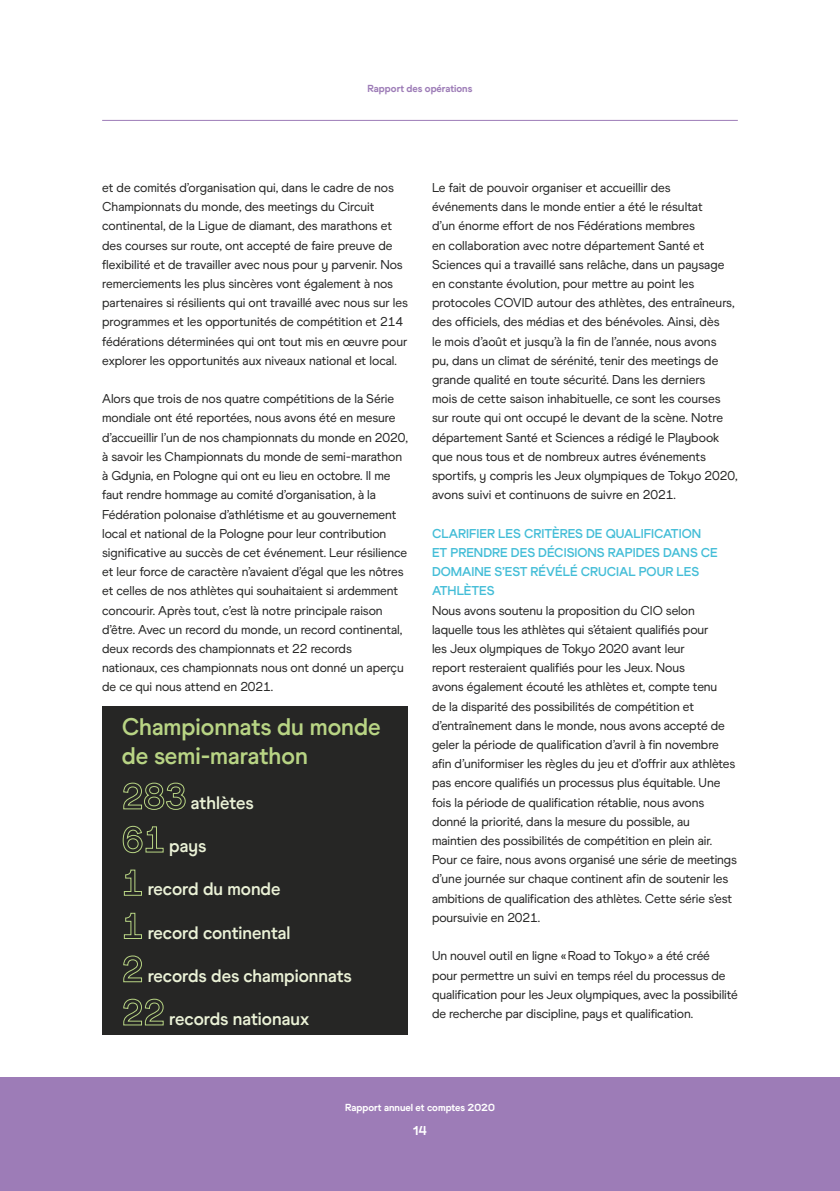
<style>
.page{position:relative;width:840px;height:1191px;background:#fff}
.page>*{position:absolute;margin:0;border:0;box-sizing:border-box;transform-origin:0 0}
.t1{font:700 24px/28.8px "World Athletics";color:#b8d484}
.t2{font:700 18px "World Athletics";color:#eaf1d6}
.Body_Text_A_10_15{font:12.8px/19.2px "World Athletics";letter-spacing:-.005em;color:#262625}
.sub_heading__non_num{font:700 12.8px/19.2px "World Athletics";color:#43bdd7}
.t3{font:12.8px "World Athletics Headline";color:#fff}
.t4{font:10.2px "World Athletics Headline";color:#fff}
.t5{font:10.2px "World Athletics Headline";color:#9d7cb7}
.s1{font-size:36px;color:#b8d484}
</style>
<div class="page">
<div style="left:0;top:1077px;width:839px;height:114px;background:#9d7cb7"></div>
<hr style="left:102px;top:120px;width:635px;height:1px;background:#9d7cb7">
<div style="left:102px;top:706px;width:306px;height:329px;background:#262625"></div>
<p class="t5" style="left:367px;top:82px;width:106px">Rapport des opérations</p>
<p class="Body_Text_A_10_15" style="left:102px;top:178px;width:307px">et de comités d’organisation qui, dans le cadre de nos Championnats du monde, des meetings du Circuit continental, de la Ligue de diamant, des marathons et des courses sur route, ont accepté de faire preuve de flexibilité et de travailler avec nous pour y parvenir. Nos remerciements les plus sincères vont également à nos partenaires si résilients qui ont travaillé avec nous sur les programmes et les opportunités de compétition et 214 fédérations déterminées qui ont tout mis en œuvre pour explorer les opportunités aux niveaux national et local.</p>
<p class="Body_Text_A_10_15" style="left:102px;top:389px;width:307px">Alors que trois de nos quatre compétitions de la Série mondiale ont été reportées, nous avons été en mesure d’accueillir l’un de nos championnats du monde en 2020, à savoir les Championnats du monde de semi-marathon à Gdynia, en Pologne qui ont eu lieu en octobre. Il me faut rendre hommage au comité d’organisation, à la Fédération polonaise d’athlétisme et au gouvernement local et national de la Pologne pour leur contribution significative au succès de cet événement. Leur résilience et leur force de caractère n’avaient d’égal que les nôtres et celles de nos athlètes qui souhaitaient si ardemment concourir. Après tout, c’est là notre principale raison d’être. Avec un record du monde, un record continental, deux records des championnats et 22 records nationaux, ces championnats nous ont donné un aperçu de ce qui nous attend en 2021.</p>
<p class="t1" style="left:122px;top:712px;width:260px">Championnats du monde de semi-marathon</p>
<p class="t2" style="left:122px;top:792px;width:133px"><span class="s1">283</span> athlètes</p>
<p class="t2" style="left:122px;top:835px;width:86px"><span class="s1">61</span> pays</p>
<p class="t2" style="left:122px;top:878px;width:160px"><span class="s1">1</span> record du monde</p>
<p class="t2" style="left:122px;top:921px;width:170px"><span class="s1">1</span> record continental</p>
<p class="t2" style="left:122px;top:964px;width:231px"><span class="s1">2</span> records des championnats</p>
<p class="t2" style="left:122px;top:1008px;width:189px"><span class="s1">22</span> records nationaux</p>
<p class="Body_Text_A_10_15" style="left:432px;top:178px;width:307px">Le fait de pouvoir organiser et accueillir des événements dans le monde entier a été le résultat<br>d’un énorme effort de nos Fédérations membres<br>en collaboration avec notre département Santé et Sciences qui a travaillé sans relâche, dans un paysage en constante évolution, pour mettre au point les protocoles COVID autour des athlètes, des entraîneurs, des officiels, des médias et des bénévoles. Ainsi, dès<br>le mois d’août et jusqu’à la fin de l’année, nous avons<br>pu, dans un climat de sérénité, tenir des meetings de grande qualité en toute sécurité. Dans les derniers<br>mois de cette saison inhabituelle, ce sont les courses sur route qui ont occupé le devant de la scène. Notre département Santé et Sciences a rédigé le Playbook que nous tous et de nombreux autres événements sportifs, y compris les Jeux olympiques de Tokyo 2020, avons suivi et continuons de suivre en 2021.</p>
<p class="sub_heading__non_num" style="left:432px;top:524px;width:287px">CLARIFIER LES CRITÈRES DE QUALIFICATION<br>ET PRENDRE DES DÉCISIONS RAPIDES DANS CE<br>DOMAINE S’EST RÉVÉLÉ CRUCIAL POUR LES<br>ATHLÈTES</p>
<p class="Body_Text_A_10_15" style="left:432px;top:600px;width:306px">Nous avons soutenu la proposition du CIO selon laquelle tous les athlètes qui s’étaient qualifiés pour<br>les Jeux olympiques de Tokyo 2020 avant leur<br>report resteraient qualifiés pour les Jeux. Nous<br>avons également écouté les athlètes et, compte tenu<br>de la disparité des possibilités de compétition et d’entraînement dans le monde, nous avons accepté de geler la période de qualification d’avril à fin novembre afin d’uniformiser les règles du jeu et d’offrir aux athlètes pas encore qualifiés un processus plus équitable. Une fois la période de qualification rétablie, nous avons donné la priorité, dans la mesure du possible, au maintien des possibilités de compétition en plein air.<br>Pour ce faire, nous avons organisé une série de meetings d’une journée sur chaque continent afin de soutenir les ambitions de qualification des athlètes. Cette série s’est poursuivie en 2021.</p>
<p class="Body_Text_A_10_15" style="left:432px;top:946px;width:307px">Un nouvel outil en ligne «Road to Tokyo» a été créé pour permettre un suivi en temps réel du processus de qualification pour les Jeux olympiques, avec la possibilité de recherche par discipline, pays et qualification.</p>
<p class="t4" style="left:345px;top:1101px;width:151px">Rapport annuel et comptes 2020</p>
<p class="t3" style="left:413px;top:1123px;width:15px">14</p>
</div>
